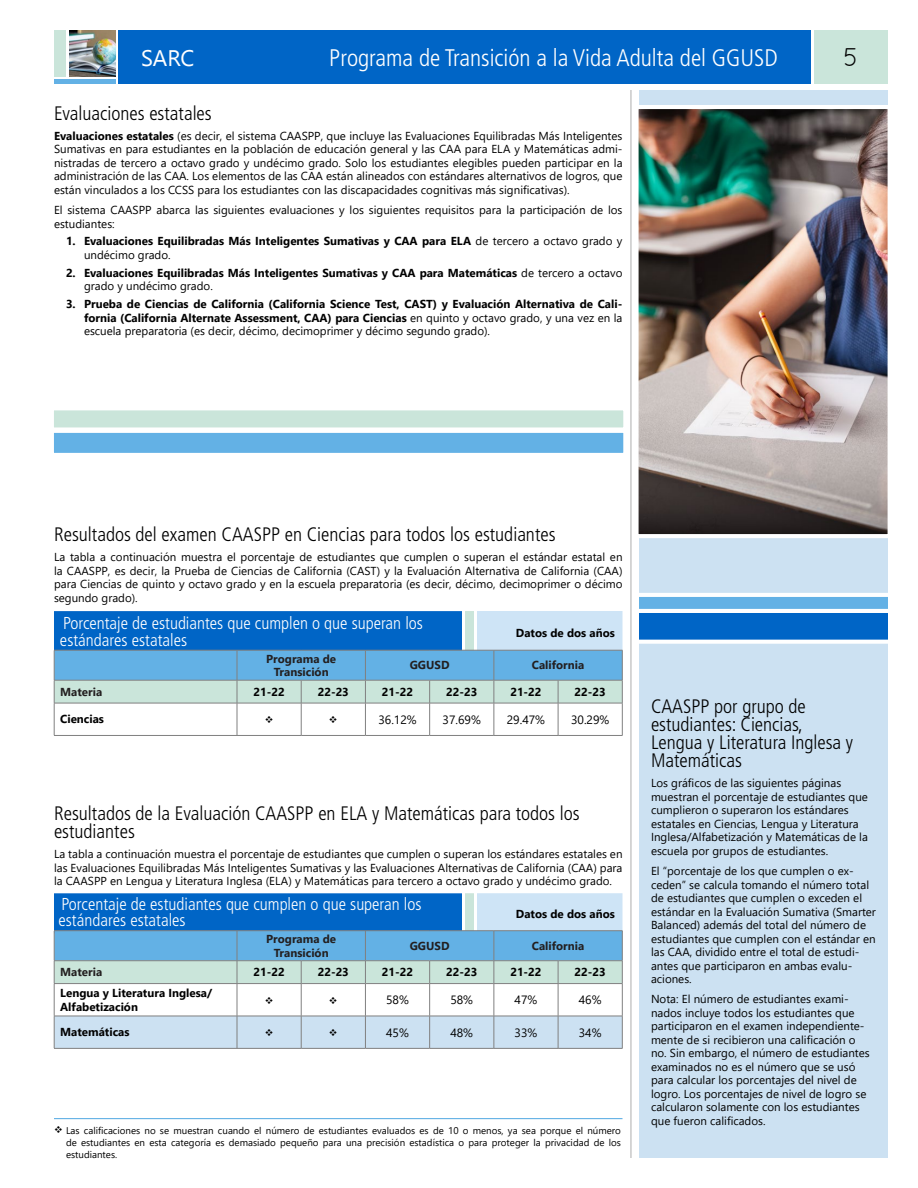
<style>
.page{position:relative;width:918px;height:1188px;background:#fff}
.page>*{position:absolute;margin:0;border:0;box-sizing:border-box;transform-origin:0 0}
.t1{font:25.5px "Quicksand";color:#010101}
.t2{font:300 condensed 24px "Frutiger LT Std";color:#fff}
.t3{font:300 condensed 19.5px/18px "Frutiger LT Std";color:#010101}
.t4{font:300 condensed 17.25px/16.5px "Frutiger LT Std";color:#fff}
.t5{font:12px "Segoe UI";color:#010101}
.t6{font:11.55px/13.5px "Segoe UI";color:#010101}
.t7{font:700 11.55px/13.5px "Segoe UI";color:#010101}
.t8{font:700 11.55px/13.5px "Segoe UI";color:#231f20;text-align:center}
.t9{font:9.75px/12px "Segoe UI";color:#010101;text-align:justify}
.s1{font-weight:700}
.s2{font-weight:400}
</style>
<div class="page">
<div style="left:815px;top:30px;width:73px;height:54px;background:#cae5da"></div>
<div style="left:639px;top:90px;width:249px;height:1068px;background:#cce1f2"></div>
<hr style="left:630px;top:90px;width:2px;height:1068px;background:#c8c8c8">
<div style="left:118px;top:30px;width:694px;height:54px;background:#0065c6"></div>
<img style="left:69px;top:30px;width:47px;height:46px">
<div style="left:54px;top:30px;width:12px;height:46px;background:#cae5da"></div>
<hr style="left:54px;top:80px;width:62px;height:4px;background:#63b1e5">
<hr style="left:54px;top:1118px;width:568px;height:1px;background:#63b1e5">
<img style="left:639px;top:110px;width:248px;height:423px">
<div style="left:634px;top:105px;width:258px;height:433px;border:4px solid #fff"></div>
<div style="left:635px;top:609px;width:257px;height:35px;background:#0065c6;border:4px solid #fff"></div>
<div style="left:635px;top:593px;width:257px;height:20px;background:#63b1e5;border:4px solid #fff"></div>
<div style="left:54px;top:611px;width:408px;height:40px;background:#0065c6;border:3px solid #0065c6"></div>
<div style="left:465px;top:611px;width:9px;height:40px;background:#cae5da"></div>
<div style="left:477px;top:611px;width:145px;height:40px;background:#cee4f6;border:3px solid #cee4f6"></div>
<hr style="left:54px;top:735px;width:183px;height:1px;background:#808080">
<hr style="left:237px;top:735px;width:64px;height:1px;background:#808080">
<hr style="left:301px;top:735px;width:64px;height:1px;background:#808080">
<hr style="left:365px;top:735px;width:65px;height:1px;background:#808080">
<hr style="left:430px;top:735px;width:64px;height:1px;background:#808080">
<hr style="left:494px;top:735px;width:64px;height:1px;background:#808080">
<hr style="left:558px;top:735px;width:65px;height:1px;background:#808080">
<div style="left:54px;top:893px;width:408px;height:40px;background:#0065c6;border:3px solid #0065c6"></div>
<div style="left:465px;top:893px;width:9px;height:40px;background:#cae5da"></div>
<div style="left:477px;top:893px;width:145px;height:40px;background:#cee4f6;border:3px solid #cee4f6"></div>
<hr style="left:54px;top:930px;width:183px;height:1px;background:#808080">
<hr style="left:237px;top:930px;width:64px;height:1px;background:#808080">
<hr style="left:301px;top:930px;width:64px;height:1px;background:#808080">
<hr style="left:365px;top:930px;width:65px;height:1px;background:#808080">
<hr style="left:430px;top:930px;width:64px;height:1px;background:#808080">
<hr style="left:494px;top:930px;width:64px;height:1px;background:#808080">
<hr style="left:558px;top:930px;width:65px;height:1px;background:#808080">
<hr style="left:54px;top:1048px;width:183px;height:1px;background:#808080">
<hr style="left:237px;top:1048px;width:64px;height:1px;background:#808080">
<hr style="left:301px;top:1048px;width:64px;height:1px;background:#808080">
<hr style="left:365px;top:1048px;width:65px;height:1px;background:#808080">
<hr style="left:430px;top:1048px;width:64px;height:1px;background:#808080">
<hr style="left:494px;top:1048px;width:64px;height:1px;background:#808080">
<hr style="left:558px;top:1048px;width:65px;height:1px;background:#808080">
<div style="left:50px;top:406px;width:577px;height:26px;background:#cae5da;border:4px solid #fff"></div>
<div style="left:50px;top:429px;width:577px;height:28px;background:#63b1e5;border:4px solid #fff"></div>
<svg style="left:54px;top:650px;width:569px;height:85px"></svg>
<svg style="left:54px;top:931px;width:569px;height:117px"></svg>
<h2 class="t2" style="left:329px;top:44px;width:450px">Programa de Transición a la Vida Adulta del GGUSD</h2>
<h1 class="t1" style="left:844px;top:42px;width:17px">5</h1>
<h3 class="t3" style="left:54px;top:104px;width:159px">Evaluaciones estatales</h3>
<p class="t6" style="left:54px;top:128px;width:570px;text-align:justify"><span class="s1">Evaluaciones estatales</span> (es decir, el sistema CAASPP, que incluye las Evaluaciones Equilibradas Más Inteligentes Sumativas en para estudiantes en la población de educación general y las CAA para ELA y Matemáticas admi&shy;nistradas de tercero a octavo grado y undécimo grado. Solo los estudiantes elegibles pueden participar en la administración de las CAA. Los elementos de las CAA están alineados con estándares alternativos de logros, que están vinculados a los CCSS para los estudiantes con las discapacidades cognitivas más significativas).</p>
<p class="t6" style="left:54px;top:202px;width:570px">El sistema CAASPP abarca las siguientes evaluaciones y los siguientes requisitos para la participación de los estudiantes:</p>
<p class="t7" style="left:84px;top:234px;width:540px;text-indent:-18px">1. Evaluaciones Equilibradas Más Inteligentes Sumativas y CAA para ELA <span class="s2">de tercero a octavo grado y undécimo grado.</span></p>
<p class="t7" style="left:84px;top:265px;width:540px;text-indent:-18px">2. Evaluaciones Equilibradas Más Inteligentes Sumativas y CAA para Matemáticas <span class="s2">de tercero a octavo grado y undécimo grado.</span></p>
<p class="t7" style="left:84px;top:296px;width:540px;text-align:justify;text-indent:-18px">3. Prueba de Ciencias de California (California Science Test, CAST) y Evaluación Alternativa de Cali&shy;fornia (California Alternate Assessment, CAA) para Ciencias <span class="s2">en quinto y octavo grado, y una vez en la escuela preparatoria (es decir, décimo, decimoprimer y décimo segundo grado).</span></p>
<h3 class="t3" style="left:54px;top:526px;width:503px">Resultados del examen CAASPP en Ciencias para todos los estudiantes</h3>
<p class="t6" style="left:54px;top:549px;width:570px;text-align:justify">La tabla a continuación muestra el porcentaje de estudiantes que cumplen o superan el estándar estatal en la CAASPP, es decir, la Prueba de Ciencias de California (CAST) y la Evaluación Alternativa de California (CAA) para Ciencias de quinto y octavo grado y en la escuela preparatoria (es decir, décimo, decimoprimer o décimo segundo grado).</p>
<h3 class="t4" style="left:60px;top:615px;width:365px">Porcentaje de estudiantes que cumplen o que superan los estándares estatales</h3>
<p class="t7" style="left:516px;top:625px;width:100px">Datos de dos años</p>
<p class="t8" style="left:266px;top:651px;width:72px">Programa de<br>Transición</p>
<p class="t8" style="left:410px;top:658px;width:41px">GGUSD</p>
<p class="t8" style="left:532px;top:658px;width:54px">California</p>
<p class="t8" style="left:60px;top:684px;width:44px">Materia</p>
<p class="t7" style="left:254px;top:684px;width:33px">21-22</p>
<p class="t7" style="left:318px;top:684px;width:33px">22-23</p>
<p class="t7" style="left:382px;top:684px;width:33px">21-22</p>
<p class="t7" style="left:446px;top:684px;width:33px">22-23</p>
<p class="t7" style="left:510px;top:684px;width:33px">21-22</p>
<p class="t7" style="left:575px;top:684px;width:33px">22-23</p>
<p class="t7" style="left:60px;top:712px;width:45px">Ciencias</p>
<p class="t5" style="left:378px;top:708px;width:40px">36.12%</p>
<p class="t5" style="left:443px;top:708px;width:40px">37.69%</p>
<p class="t5" style="left:507px;top:708px;width:40px">29.47%</p>
<p class="t5" style="left:571px;top:708px;width:40px">30.29%</p>
<h3 class="t3" style="left:54px;top:804px;width:527px">Resultados de la Evaluación CAASPP en ELA y Matemáticas para todos los estudiantes</h3>
<p class="t6" style="left:54px;top:846px;width:570px;text-align:justify">La tabla a continuación muestra el porcentaje de estudiantes que cumplen o superan los estándares estatales en las Evaluaciones Equilibradas Más Inteligentes Sumativas y las Evaluaciones Alternativas de California (CAA) para la CAASPP en Lengua y Literatura Inglesa (ELA) y Matemáticas para tercero a octavo grado y undécimo grado.</p>
<h3 class="t4" style="left:58px;top:896px;width:365px">Porcentaje de estudiantes que cumplen o que superan los estándares estatales</h3>
<p class="t7" style="left:516px;top:906px;width:100px">Datos de dos años</p>
<p class="t8" style="left:266px;top:931px;width:72px">Programa de<br>Transición</p>
<p class="t8" style="left:410px;top:938px;width:41px">GGUSD</p>
<p class="t8" style="left:532px;top:938px;width:54px">California</p>
<p class="t8" style="left:60px;top:965px;width:44px">Materia</p>
<p class="t7" style="left:254px;top:965px;width:33px">21-22</p>
<p class="t7" style="left:318px;top:965px;width:33px">22-23</p>
<p class="t7" style="left:382px;top:965px;width:33px">21-22</p>
<p class="t7" style="left:446px;top:965px;width:33px">22-23</p>
<p class="t7" style="left:510px;top:965px;width:33px">21-22</p>
<p class="t7" style="left:575px;top:965px;width:33px">22-23</p>
<p class="t7" style="left:60px;top:985px;width:153px">Lengua y Literatura Inglesa/<br>Alfabetización</p>
<p class="t5" style="left:386px;top:989px;width:24px">58%</p>
<p class="t5" style="left:450px;top:989px;width:24px">58%</p>
<p class="t5" style="left:515px;top:989px;width:24px">47%</p>
<p class="t5" style="left:579px;top:989px;width:24px">46%</p>
<p class="t7" style="left:60px;top:1025px;width:71px">Matemáticas</p>
<p class="t5" style="left:386px;top:1021px;width:24px">45%</p>
<p class="t5" style="left:450px;top:1021px;width:24px">48%</p>
<p class="t5" style="left:515px;top:1021px;width:24px">33%</p>
<p class="t5" style="left:579px;top:1021px;width:24px">34%</p>
<p class="t9" style="left:66px;top:1124px;width:557px;text-indent:-12px">❖ Las calificaciones no se muestran cuando el número de estudiantes evaluados es de 10 o menos, ya sea porque el número de estudiantes en esta categoría es demasiado pequeño para una precisión estadística o para proteger la privacidad de los estudiantes.</p>
<h3 class="t3" style="left:651px;top:698px;width:204px">CAASPP por grupo de estudiantes: Ciencias,<br>Lengua y Literatura Inglesa y<br>Matemáticas</h3>
<p class="t6" style="left:651px;top:775px;width:219px">Los gráficos de las siguientes páginas muestran el porcentaje de estudiantes que cumplieron o superaron los estándares estatales en Ciencias, Lengua y Literatura Inglesa/Alfabetización y Matemáticas de la escuela por grupos de estudiantes.</p>
<p class="t6" style="left:651px;top:863px;width:227px">El “porcentaje de los que cumplen o ex&shy;ceden” se calcula tomando el número total de estudiantes que cumplen o exceden el estándar en la Evaluación Sumativa (Smarter Balanced) además del total del número de estudiantes que cumplen con el estándar en las CAA, dividido entre el total de estudi&shy;antes que participaron en ambas evalu&shy;aciones.</p>
<p class="t6" style="left:651px;top:991px;width:220px">Nota: El número de estudiantes exami&shy;nados incluye todos los estudiantes que participaron en el examen independiente&shy;mente de si recibieron una calificación o no. Sin embargo, el número de estudiantes examinados no es el número que se usó para calcular los porcentajes del nivel de logro. Los porcentajes de nivel de logro se calcularon solamente con los estudiantes que fueron calificados.</p>
</div>
